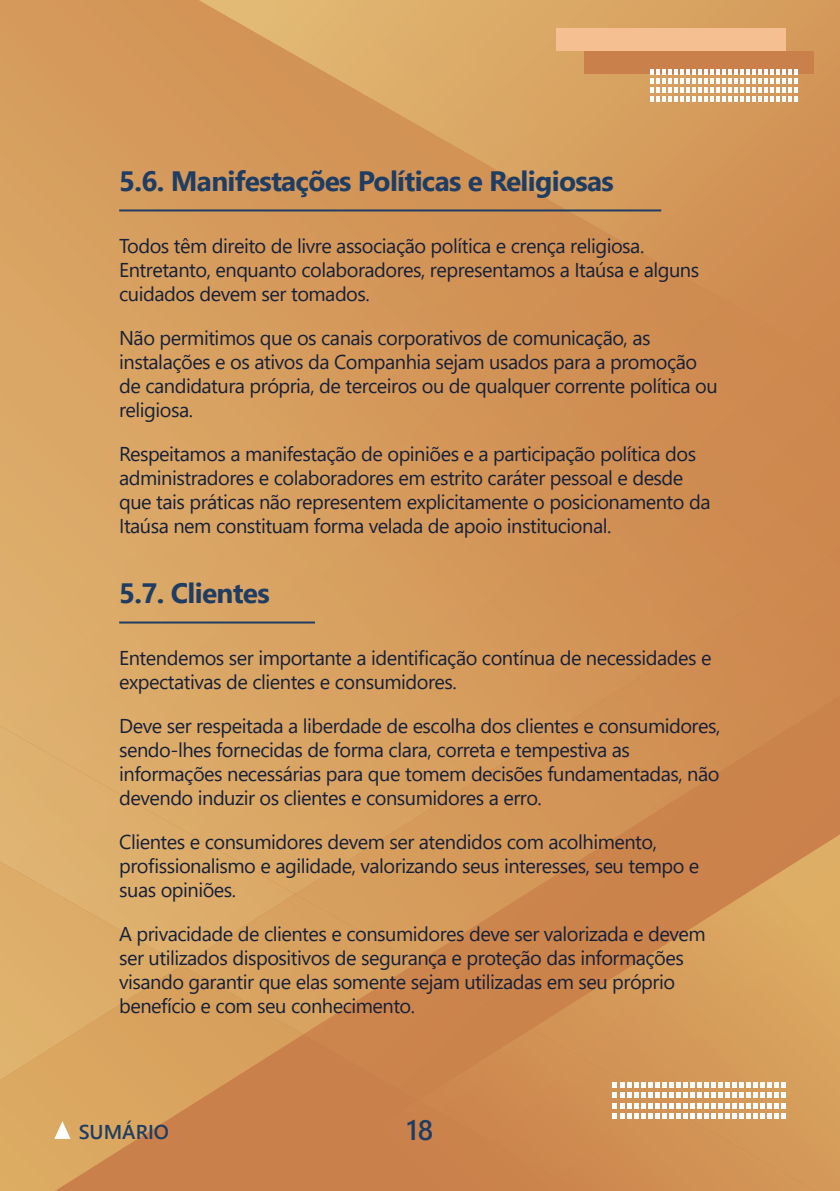
<style>
.page{position:relative;width:840px;height:1191px;background:#fff}
.page>*{position:absolute;margin:0;border:0;box-sizing:border-box;transform-origin:0 0}
.t1{font:700 28px "Segoe UI";letter-spacing:-.025em;color:#1f3d63}
.t2{font:600 28px "Segoe UI";color:#1f3d63}
.t3{font:20px/24px "Segoe UI";letter-spacing:-.025em;color:#172038}
.t4{font:600 20px "Segoe UI";color:#1f3d63}
</style>
<div class="page">
<img style="left:0;top:1034px;width:303px;height:157px">
<img style="left:0;top:965px;width:182px;height:115px">
<div style="left:303px;top:983px;width:147px;height:117px;background:#cb834c"></div>
<img style="left:182px;top:915px;width:234px;height:119px">
<img style="left:0;top:750px;width:295px;height:215px">
<div style="left:274px;top:1100px;width:144px;height:91px;background:#c9804a"></div>
<img style="left:418px;top:1029px;width:113px;height:162px">
<div style="left:450px;top:926px;width:81px;height:103px;background:#cb834c"></div>
<img style="left:416px;top:963px;width:35px;height:20px">
<div style="left:660px;top:777px;width:69px;height:57px;background:#ca834b"></div>
<div style="left:729px;top:768px;width:36px;height:66px;background:#ca834b"></div>
<div style="left:765px;top:705px;width:69px;height:129px;background:#cb824b"></div>
<img style="left:834px;top:700px;width:5px;height:134px">
<img style="left:725px;top:768px;width:6px;height:9px">
<svg style="left:833px;top:700px;width:3px;height:5px"></svg>
<div style="left:330px;top:817px;width:145px;height:146px;background:#d59c5c"></div>
<img style="left:295px;top:894px;width:36px;height:21px">
<img style="left:473px;top:782px;width:72px;height:144px">
<div style="left:545px;top:714px;width:72px;height:120px;background:#d29457"></div>
<img style="left:617px;top:714px;width:37px;height:120px">
<img style="left:438px;top:782px;width:37px;height:35px">
<img style="left:652px;top:646px;width:73px;height:168px">
<div style="left:724px;top:600px;width:73px;height:168px;background:#ce8a50"></div>
<div style="left:796px;top:600px;width:37px;height:123px;background:#ce884f"></div>
<img style="left:832px;top:555px;width:7px;height:145px">
<img style="left:221px;top:43px;width:146px;height:851px">
<img style="left:149px;top:0;width:74px;height:853px">
<div style="left:365px;top:136px;width:73px;height:713px;background:#d59a5b"></div>
<img style="left:78px;top:0;width:73px;height:812px">
<div style="left:437px;top:177px;width:37px;height:627px;background:#d49759"></div>
<img style="left:42px;top:0;width:37px;height:771px">
<div style="left:472px;top:177px;width:74px;height:605px;background:#d29457"></div>
<img style="left:0;top:0;width:44px;height:750px">
<div style="left:544px;top:239px;width:38px;height:497px;background:#d19255"></div>
<div style="left:580px;top:239px;width:73px;height:475px;background:#d08f53"></div>
<div style="left:652px;top:280px;width:38px;height:388px;background:#cf8d52"></div>
<div style="left:688px;top:301px;width:73px;height:345px;background:#cf8b51"></div>
<div style="left:760px;top:342px;width:73px;height:258px;background:#ce894f"></div>
<img style="left:832px;top:366px;width:7px;height:189px">
<img style="left:221px;top:34px;width:35px;height:9px">
<img style="left:531px;top:834px;width:308px;height:357px">
<img style="left:795px;top:0;width:44px;height:366px">
<img style="left:723px;top:0;width:74px;height:342px">
<img style="left:687px;top:0;width:38px;height:301px">
<img style="left:616px;top:0;width:73px;height:280px">
<img style="left:543px;top:0;width:74px;height:239px">
<div style="left:507px;top:0;width:38px;height:198px;background:#daa664"></div>
<img style="left:436px;top:0;width:73px;height:177px">
<img style="left:364px;top:0;width:73px;height:136px">
<img style="left:327px;top:0;width:38px;height:95px">
<img style="left:256px;top:0;width:73px;height:75px">
<img style="left:198px;top:0;width:59px;height:34px">
<svg style="left:612px;top:1082px;width:173px;height:37px"></svg>
<div style="left:584px;top:51px;width:229px;height:23px;background:#c9804a"></div>
<div style="left:556px;top:28px;width:229px;height:23px;background:#f5bf91"></div>
<svg style="left:649px;top:70px;width:148px;height:31px"></svg>
<hr style="left:119px;top:209px;width:541px;height:2px;background:#1f3d63">
<hr style="left:119px;top:621px;width:196px;height:2px;background:#1f3d63">
<svg style="left:54px;top:1121px;width:16px;height:18px"></svg>
<h1 class="t1" style="left:119px;top:155px;width:496px">5.6. Manifestações Políticas e Religiosas</h1>
<p class="t3" style="left:119px;top:232px;width:581px">Todos têm direito de livre associação política e crença religiosa.<br>Entretanto, enquanto colaboradores, representamos a Itaúsa e alguns cuidados devem ser tomados.</p>
<p class="t3" style="left:119px;top:324px;width:599px">Não permitimos que os canais corporativos de comunicação, as instalações e os ativos da Companhia sejam usados para a promoção de candidatura própria, de terceiros ou de qualquer corrente política ou religiosa.</p>
<p class="t3" style="left:119px;top:440px;width:592px">Respeitamos a manifestação de opiniões e a participação política dos administradores e colaboradores em estrito caráter pessoal e desde que tais práticas não representem explicitamente o posicionamento da Itaúsa nem constituam forma velada de apoio institucional.</p>
<h1 class="t1" style="left:119px;top:567px;width:152px">5.7. Clientes</h1>
<p class="t3" style="left:119px;top:644px;width:593px">Entendemos ser importante a identificação contínua de necessidades e expectativas de clientes e consumidores.</p>
<p class="t3" style="left:119px;top:712px;width:602px">Deve ser respeitada a liberdade de escolha dos clientes e consumidores, sendo-lhes fornecidas de forma clara, correta e tempestiva as informações necessárias para que tomem decisões fundamentadas, não devendo induzir os clientes e consumidores a erro.</p>
<p class="t3" style="left:119px;top:828px;width:581px">Clientes e consumidores devem ser atendidos com acolhimento, profissionalismo e agilidade, valorizando seus interesses, seu tempo e suas opiniões.</p>
<p class="t3" style="left:119px;top:920px;width:587px">A privacidade de clientes e consumidores deve ser valorizada e devem ser utilizados dispositivos de segurança e proteção das informações visando garantir que elas somente sejam utilizadas em seu próprio benefício e com seu conhecimento.</p>
<p class="t4" style="left:79px;top:1113px;width:92px">SUMÁRIO</p>
<h1 class="t2" style="left:406px;top:1103px;width:28px">18</h1>
</div>
